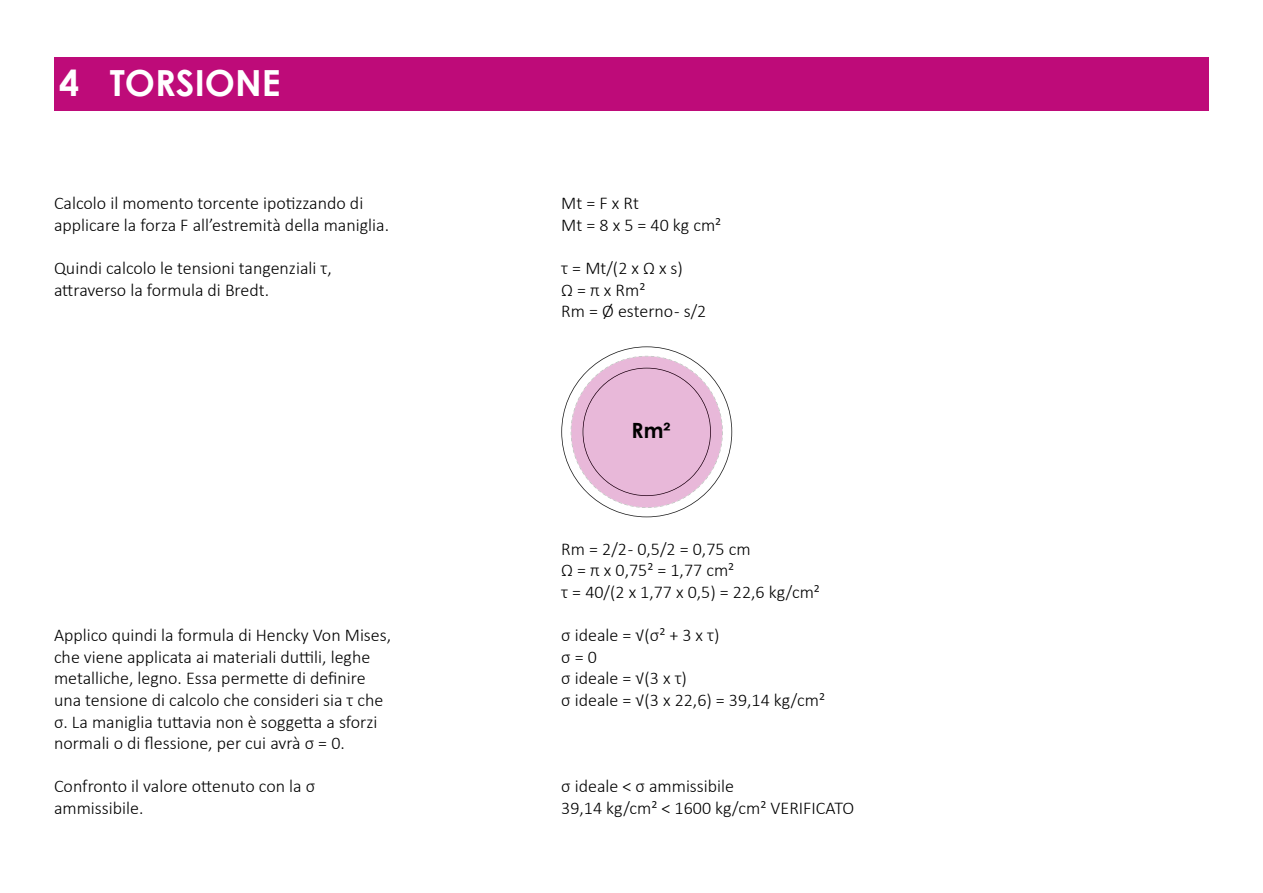
<style>
.page{position:relative;width:1263px;height:893px;background:#fff}
.page>*{position:absolute;margin:0;border:0;box-sizing:border-box;transform-origin:0 0}
.t1{font:700 36px "Century Gothic";color:#fff}
.t2{font:700 21px "Century Gothic";color:#000}
.t3{font:300 18px/21.6px "Calibri";color:#000}
</style>
<div class="page">
<div style="left:54px;top:57px;width:1155px;height:54px;background:#be0b79"></div>
<svg style="left:561px;top:346px;width:171px;height:171px"></svg>
<h1 class="t1" style="left:59px;top:55px;width:223px">4 TORSIONE</h1>
<p class="t3" style="left:54px;top:192px;width:337px">Calcolo il momento torcente ipotizzando di applicare la forza F all’estremità della maniglia.</p>
<p class="t3" style="left:54px;top:257px;width:279px">Quindi calcolo le tensioni tangenziali τ, attraverso la formula di Bredt.</p>
<p class="t3" style="left:54px;top:624px;width:339px">Applico quindi la formula di Hencky Von Mises, che viene applicata ai materiali duttili, leghe metalliche, legno. Essa permette di definire una tensione di calcolo che consideri sia τ che σ. La maniglia tuttavia non è soggetta a sforzi normali o di flessione, per cui avrà σ = 0.</p>
<p class="t3" style="left:54px;top:775px;width:263px">Confronto il valore ottenuto con la σ ammissibile.</p>
<p class="t3" style="left:561px;top:192px;width:161px">Mt = F x Rt<br>Mt = 8 x 5 = 40 kg cm²</p>
<p class="t3" style="left:561px;top:257px;width:146px">τ = Mt/(2 x Ω x s)<br>Ω = π x Rm²<br>Rm = Ø esterno - s/2</p>
<p class="t2" style="left:631px;top:414px;width:40px">Rm²</p>
<p class="t3" style="left:561px;top:538px;width:260px">Rm = 2/2 - 0,5/2 = 0,75 cm<br>Ω = π x 0,75² = 1,77 cm²<br>τ = 40/(2 x 1,77 x 0,5) = 22,6 kg/cm²</p>
<p class="t3" style="left:561px;top:624px;width:265px">σ ideale = √(σ² + 3 x τ)<br>σ = 0<br>σ ideale = √(3 x τ)<br>σ ideale = √(3 x 22,6) = 39,14 kg/cm²</p>
<p class="t3" style="left:561px;top:775px;width:294px">σ ideale &lt; σ ammissibile<br>39,14 kg/cm² &lt; 1600 kg/cm² VERIFICATO</p>
</div>
